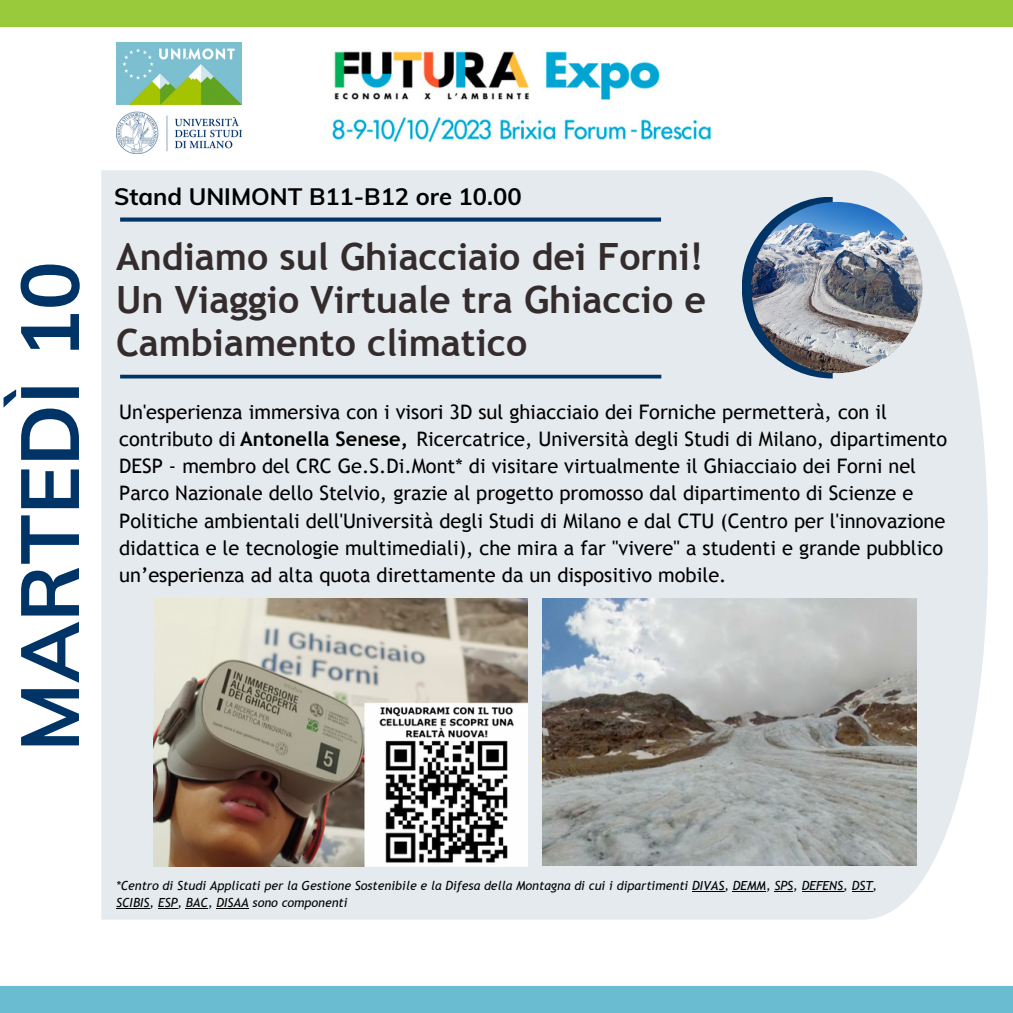
<style>
.page{position:relative;width:1013px;height:1013px;background:#fff}
.page>*{position:absolute;margin:0;border:0;box-sizing:border-box;transform-origin:0 0}
.t1{font:700 81.25px "Muli";color:#036}
.t2{font:700 37.5px/43.1px "Trebuchet MS";color:#342c2c}
.t3{font:700 23.75px "Muli";color:#000}
.t4{font:20px/27.2px "Trebuchet MS";color:#000}
.t5{font:italic 12.5px/16.9px "Trebuchet MS";color:#000}
.s1{font-weight:700}
</style>
<div class="page">
<div style="left:0;top:0;width:1012px;height:27px;background:#99ca3b"></div>
<div style="left:0;top:985px;width:1012px;height:27px;background:#6abcd1"></div>
<img style="left:116px;top:42px;width:126px;height:112px">
<img style="left:332px;top:51px;width:380px;height:92px">
<div style="left:101px;top:170px;width:887px;height:749px;background:#e5eaee"></div>
<hr style="left:120px;top:375px;width:541px;height:3px;background:#036">
<div style="left:120px;top:217px;width:541px;height:5px;background:#036"></div>
<svg style="left:741px;top:196px;width:91px;height:182px;background:#91a7bc"></svg>
<img style="left:751px;top:202px;width:171px;height:171px;border-radius:50%">
<img style="left:153px;top:598px;width:374px;height:268px">
<img style="left:542px;top:598px;width:374px;height:267px">
<hr style="left:692px;top:890px;width:32px;height:1px;background:#000">
<hr style="left:732px;top:890px;width:34px;height:1px;background:#000">
<svg style="left:774px;top:890px;width:19px;height:1px"></svg>
<hr style="left:801px;top:890px;width:42px;height:1px;background:#000">
<svg style="left:851px;top:890px;width:21px;height:1px"></svg>
<hr style="left:116px;top:907px;width:34px;height:1px;background:#000">
<svg style="left:158px;top:907px;width:19px;height:1px"></svg>
<svg style="left:186px;top:907px;width:22px;height:1px"></svg>
<hr style="left:216px;top:907px;width:33px;height:1px;background:#000">
<p class="t1" style="left:-3px;top:751px;width:492px;rotate:-90deg">MARTEDÌ 10</p>
<p class="t3" style="left:114px;top:181px;width:409px">Stand UNIMONT B11-B12 ore 10.00</p>
<p class="t2" style="left:116px;top:234px;width:589px">Andiamo sul Ghiacciaio dei Forni!</p>
<p class="t2" style="left:116px;top:278px;width:591px">Un Viaggio Virtuale tra Ghiaccio e<br>Cambiamento climatico</p>
<p class="t4" style="left:119px;top:398px;width:829px">Un'esperienza immersiva con i visori 3D sul ghiacciaio dei Forniche permetterà, con il contributo di <span class="s1">Antonella Senese,</span> Ricercatrice, Università degli Studi di Milano, dipartimento DESP - membro del CRC Ge.S.Di.Mont* di visitare virtualmente il Ghiacciaio dei Forni nel Parco Nazionale dello Stelvio, grazie al progetto promosso dal dipartimento di Scienze e Politiche ambientali dell'Università degli Studi di Milano e dal CTU (Centro per l'innovazione didattica e le tecnologie multimediali), che mira a far "vivere" a studenti e grande pubblico un’esperienza ad alta quota direttamente da un dispositivo mobile.</p>
<p class="t5" style="left:116px;top:877px;width:762px">*Centro di Studi Applicati per la Gestione Sostenibile e la Difesa della Montagna di cui i dipartimenti DIVAS, DEMM, SPS, DEFENS, DST,<br>SCIBIS, ESP, BAC, DISAA sono componenti</p>
</div>
